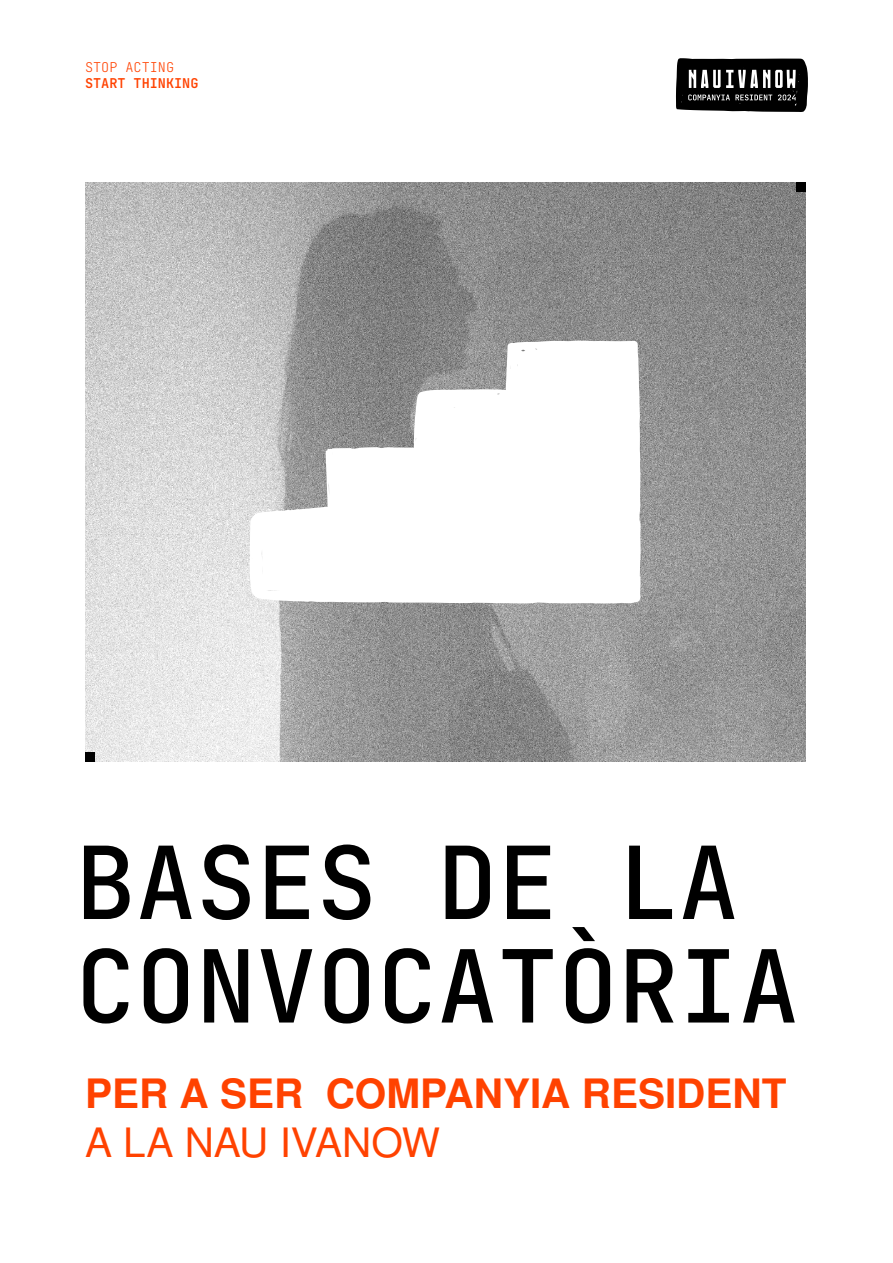
<style>
.page{position:relative;width:893px;height:1263px;background:#fff}
.page>*{position:absolute;margin:0;border:0;box-sizing:border-box;transform-origin:0 0}
.t1{font:500 100.5px/103.5px "Jet Brains Mono";color:#000}
.t2{font:700 40.5px "Nimbus San L";color:#ff4200}
.t3{font:40.5px "Nimbus San L";letter-spacing:-.005em;color:#ff4200}
.t4{font:600 13.5px "Jet Brains Mono";color:#ff4200}
.t5{font:200 13.5px "Jet Brains Mono";color:#ff4200}
</style>
<div class="page">
<img style="left:85px;top:183px;width:720px;height:578px">
<svg style="left:676px;top:58px;width:132px;height:54px;background:#333"></svg>
<svg style="left:250px;top:340px;width:391px;height:264px"></svg>
<div style="left:85px;top:752px;width:9px;height:9px;background:#000"></div>
<div style="left:796px;top:183px;width:9px;height:9px;background:#000"></div>
<p class="t5" style="left:85px;top:58px;width:91px">STOP ACTING</p>
<p class="t4" style="left:85px;top:74px;width:115px">START THINKING</p>
<h1 class="t1" style="left:75px;top:831px;width:725px">BASES DE LA<br>CONVOCATÒRIA</h1>
<p class="t2" style="left:85px;top:1068px;width:703px">PER A SER COMPANYIA RESIDENT</p>
<p class="t3" style="left:85px;top:1118px;width:357px">A LA NAU IVANOW</p>
</div>
